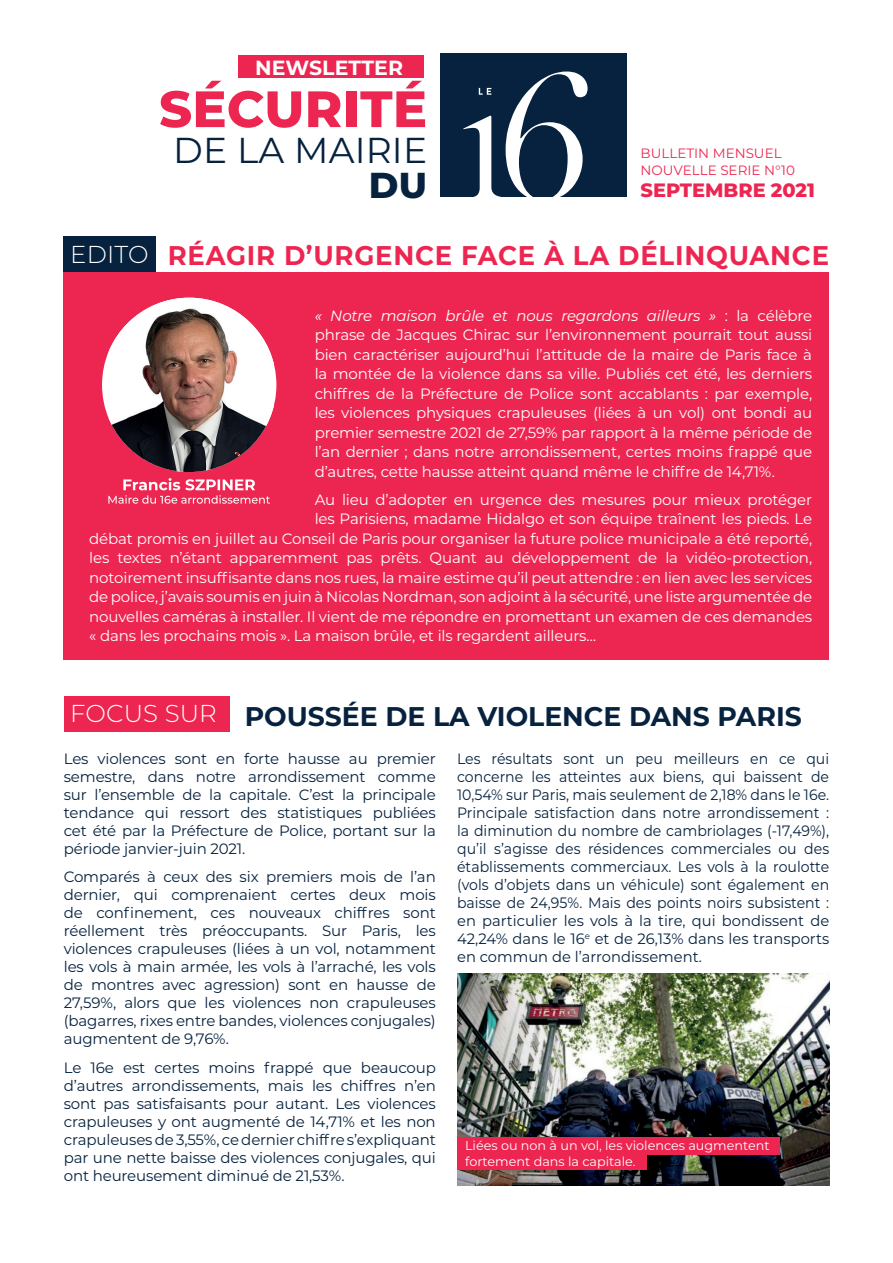
<style>
.page{position:relative;width:893px;height:1263px;background:#fff}
.page>*{position:absolute;margin:0;border:0;box-sizing:border-box;transform-origin:0 0}
.t1{font:800 51px "Montserrat";letter-spacing:.005em;color:#ed2651}
.t2{font:36px "Montserrat";letter-spacing:.005em;color:#06223f}
.t3{font:800 36px "Montserrat";color:#06223f}
.t4{font:700 27px "Montserrat";letter-spacing:.03em;color:#ed2651;scale:.96 1}
.t5{font:700 27px "Montserrat";color:#06223f}
.t6{font:700 20.4px "Montserrat";letter-spacing:.005em;color:#fff}
.t7{font:800 19.35px "Montserrat";color:#ed2651}
.t8{font:15px/19.5px "Montserrat";letter-spacing:-.01em;color:#fff;text-align:justify}
.t9{font:15px/18px "Montserrat";letter-spacing:-.01em;color:#06223f;text-align:justify}
.t10{font:15px/18px "Montserrat";letter-spacing:-.01em;color:#06223f;text-align:justify;scale:.94 1}
.t11{font:13.5px/16.5px "Montserrat";color:#ed2651}
.t12{font:12.75px/15.3px "Montserrat";color:#fff}
.s1{font-weight:300;font-size:24.45px;color:#fff}
.s2{font-style:italic}
</style>
<div class="page">
<div style="left:441px;top:53px;width:186px;height:144px;background:#06223f"></div>
<svg style="left:463px;top:72px;width:125px;height:125px"></svg>
<div style="left:238px;top:55px;width:185px;height:22px;background:#ed2651"></div>
<div style="left:64px;top:272px;width:765px;height:387px;background:#ed2651"></div>
<img style="left:109px;top:298px;width:165px;height:174px">
<svg style="left:108px;top:478px;width:162px;height:26px"></svg>
<div style="left:64px;top:237px;width:92px;height:35px;background:#06223f"></div>
<div style="left:64px;top:696px;width:166px;height:35px;background:#ed2651"></div>
<img style="left:457px;top:973px;width:372px;height:212px">
<div style="left:457px;top:1137px;width:323px;height:18px;background:#ed2651"></div>
<div style="left:457px;top:1152px;width:189px;height:18px;background:#ed2651"></div>
<h3 class="t6" style="left:255px;top:53px;width:149px">NEWSLETTER</h3>
<h1 class="t1" style="left:159px;top:72px;width:270px">SÉCURITÉ</h1>
<h2 class="t2" style="left:173px;top:126px;width:255px">DE LA MAIRIE</h2>
<h2 class="t3" style="left:369px;top:158px;width:60px">DU</h2>
<p class="t11" style="left:641px;top:145px;width:156px">BULLETIN MENSUEL<br>NOUVELLE SERIE N°10</p>
<p class="t7" style="left:641px;top:176px;width:176px">SEPTEMBRE 2021</p>
<h3 class="t4" style="left:70px;top:236px;width:792px"><span class="s1">EDITO</span> RÉAGIR D’URGENCE FACE À LA DÉLINQUANCE</h3>
<p class="t8" style="left:315px;top:305px;width:499px"><span class="s2">« Notre maison brûle et nous regardons ailleurs »</span> : la célèbre phrase de Jacques Chirac sur l’environnement pourrait tout aussi bien caractériser aujourd’hui l’attitude de la maire de Paris face à la montée de la violence dans sa ville. Publiés cet été, les derniers chiffres de la Préfecture de Police sont accablants : par exemple, les violences physiques crapuleuses (liées à un vol) ont bondi au premier semestre 2021 de 27,59% par rapport à la même période de l’an dernier ; dans notre arrondissement, certes moins frappé que d’autres, cette hausse atteint quand même le chiffre de 14,71%.</p>
<p class="t8" style="left:315px;top:489px;width:499px">Au lieu d’adopter en urgence des mesures pour mieux protéger</p>
<p class="t8" style="left:315px;top:509px;width:499px">les Parisiens, madame Hidalgo et son équipe traînent les pieds. Le</p>
<p class="t8" style="left:89px;top:528px;width:724px">débat promis en juillet au Conseil de Paris pour organiser la future police municipale a été reporté,</p>
<p class="t8" style="left:89px;top:548px;width:724px">les textes n’étant apparemment pas prêts. Quant au développement de la vidéo-protection,</p>
<p class="t8" style="left:89px;top:567px;width:724px">notoirement insuffisante dans nos rues, la maire estime qu’il peut attendre : en lien avec les services</p>
<p class="t8" style="left:89px;top:587px;width:724px">de police, j’avais soumis en juin à Nicolas Nordman, son adjoint à la sécurité, une liste argumentée de</p>
<p class="t8" style="left:89px;top:606px;width:724px">nouvelles caméras à installer. Il vient de me répondre en promettant un examen de ces demandes</p>
<p class="t8" style="left:89px;top:626px;width:508px">« dans les prochains mois ». La maison brûle, et ils regardent ailleurs…</p>
<h3 class="t5" style="left:70px;top:697px;width:733px"><sup>FOCUS</sup> <sup>SUR</sup> POUSSÉE DE LA VIOLENCE DANS PARIS</h3>
<p class="t9" style="left:64px;top:749px;width:374px">Les violences sont en forte hausse au premier semestre, dans notre arrondissement comme sur l’ensemble de la capitale. C’est la principale tendance qui ressort des statistiques publiées cet été par la Préfecture de Police, portant sur la période janvier-juin 2021.</p>
<p class="t9" style="left:64px;top:867px;width:374px">Comparés à ceux des six premiers mois de l’an dernier, qui comprenaient certes deux mois de confinement, ces nouveaux chiffres sont réellement très préoccupants. Sur Paris, les violences crapuleuses (liées à un vol, notamment les vols à main armée, les vols à l’arraché, les vols de montres avec agression) sont en hausse de 27,59%, alors que les violences non crapuleuses (bagarres, rixes entre bandes, violences conjugales) augmentent de 9,76%.</p>
<p class="t9" style="left:64px;top:1058px;width:374px">Le 16e est certes moins frappé que beaucoup d’autres arrondissements, mais les chiffres n’en sont pas satisfaisants pour autant. Les violences crapuleuses y ont augmenté de 14,71% et les non crapuleuses de 3,55%, ce dernier chiffre s’expliquant par une nette baisse des violences conjugales, qui ont heureusement diminué de 21,53%.</p>
<p class="t10" style="left:457px;top:749px;width:397px">Les résultats sont un peu meilleurs en ce qui concerne les atteintes aux biens, qui baissent de 10,54% sur Paris, mais seulement de 2,18% dans le 16e.<br>Principale satisfaction dans notre arrondissement : la diminution du nombre de cambriolages (-17,49%), qu’il s’agisse des résidences commerciales ou des établissements commerciaux. Les vols à la roulotte (vols d’objets dans un véhicule) sont également en baisse de 24,95%. Mais des points noirs subsistent : en particulier les vols à la tire, qui bondissent de 42,24% dans le 16<sup>e</sup> et de 26,13% dans les transports en commun de l’arrondissement.</p>
<p class="t12" style="left:465px;top:1137px;width:306px">Liées ou non à un vol, les violences augmentent fortement dans la capitale.</p>
</div>
